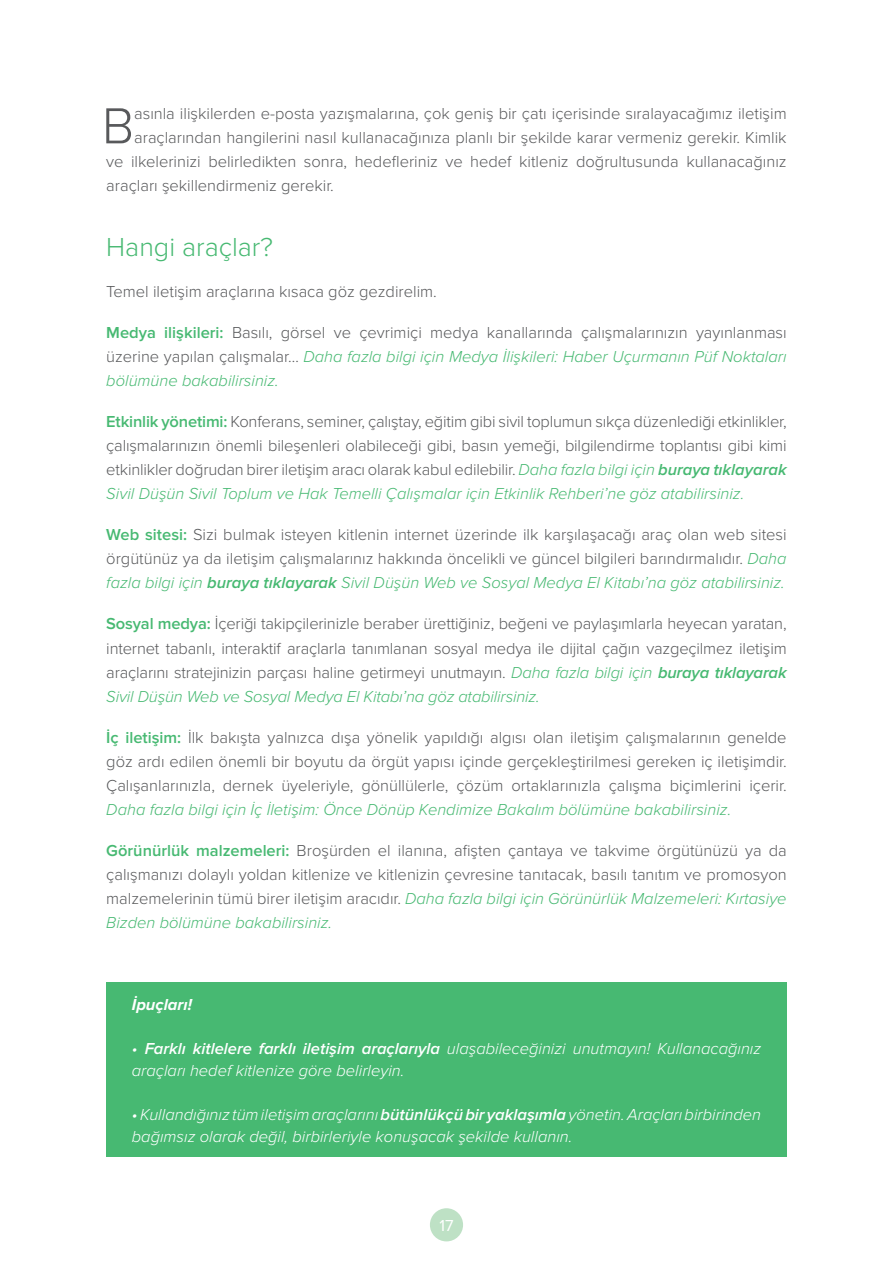
<style>
.page{position:relative;width:893px;height:1263px;background:#fff}
.page>*{position:absolute;margin:0;border:0;box-sizing:border-box;transform-origin:0 0}
.t1{font:300 52.5px "Proxima Nova";color:#58595b}
.t2{font:300 27px "Proxima Nova";color:#47b972}
.t3{font:300 16.5px/24px "Proxima Nova";color:#58595b;text-align:justify}
.t4{font:italic 300 16.5px/22.5px "Proxima Nova";color:#fff}
.t5{font:italic 300 16.5px "Proxima Nova";color:#47b972}
.t6{font:italic 700 16.5px "Proxima Nova";color:#fff}
.t7{font:16.5px "Proxima Nova";color:#fff}
.s1{font-weight:600;color:#47b972}
.s2{font-style:italic;color:#47b972}
.s3{font-weight:600;font-style:italic;color:#47b972}
.s4{font-weight:600}
</style>
<div class="page">
<div style="left:430px;top:1208px;width:33px;height:33px;background:#bee1c5;border-radius:50%"></div>
<div style="left:106px;top:982px;width:681px;height:175px;background:#47b972"></div>
<h1 class="t1" style="left:102px;top:87px;width:34px">B</h1>
<p class="t3" style="left:134px;top:101px;width:654px">asınla ilişkilerden e-posta yazışmalarına, çok geniş bir çatı içerisinde sıralayacağımız iletişim</p>
<p class="t3" style="left:134px;top:125px;width:654px">araçlarından hangilerini nasıl kullanacağınıza planlı bir şekilde karar vermeniz gerekir. Kimlik</p>
<p class="t3" style="left:106px;top:149px;width:682px">ve ilkelerinizi belirledikten sonra, hedefleriniz ve hedef kitleniz doğrultusunda kullanacağınız</p>
<p class="t3" style="left:106px;top:173px;width:229px">araçları şekillendirmeniz gerekir.</p>
<h2 class="t2" style="left:106px;top:227px;width:168px">Hangi araçlar?</h2>
<p class="t3" style="left:106px;top:279px;width:332px">Temel iletişim araçlarına kısaca göz gezdirelim.</p>
<p class="t3" style="left:106px;top:320px;width:682px"><span class="s1">Medya ilişkileri:</span> Basılı, görsel ve çevrimiçi medya kanallarında çalışmalarınızın yayınlanması üzerine yapılan çalışmalar… <span class="s2">Daha fazla bilgi için Medya İlişkileri: Haber Uçurmanın Püf Noktaları bölümüne bakabilirsiniz.</span></p>
<p class="t3" style="left:106px;top:409px;width:682px"><span class="s1">Etkinlik yönetimi:</span> Konferans, seminer, çalıştay, eğitim gibi sivil toplumun sıkça düzenlediği etkinlikler, çalışmalarınızın önemli bileşenleri olabileceği gibi, basın yemeği, bilgilendirme toplantısı gibi kimi etkinlikler doğrudan birer iletişim aracı olarak kabul edilebilir. <span class="s2">Daha fazla bilgi için</span> <span class="s3">buraya tıklayarak </span><span class="s2">Sivil Düşün Sivil Toplum ve Hak Temelli Çalışmalar için Etkinlik Rehberi’ne göz atabilirsiniz.</span></p>
<p class="t3" style="left:106px;top:522px;width:682px"><span class="s1">Web sitesi:</span> Sizi bulmak isteyen kitlenin internet üzerinde ilk karşılaşacağı araç olan web sitesi örgütünüz ya da iletişim çalışmalarınız hakkında öncelikli ve güncel bilgileri barındırmalıdır. <span class="s2">Daha fazla bilgi için</span> <span class="s3">buraya tıklayarak</span> <span class="s2">Sivil Düşün Web ve Sosyal Medya El Kitabı’na göz atabilirsiniz.</span></p>
<p class="t3" style="left:106px;top:611px;width:682px"><span class="s1">Sosyal medya:</span> İçeriği takipçilerinizle beraber ürettiğiniz, beğeni ve paylaşımlarla heyecan yaratan, internet tabanlı, interaktif araçlarla tanımlanan sosyal medya ile dijital çağın vazgeçilmez iletişim araçlarını stratejinizin parçası haline getirmeyi unutmayın. <span class="s2">Daha fazla bilgi için</span> <span class="s3">buraya tıklayarak </span><span class="s2">Sivil Düşün Web ve Sosyal Medya El Kitabı’na göz atabilirsiniz.</span></p>
<p class="t3" style="left:106px;top:724px;width:682px"><span class="s1">İç iletişim:</span> İlk bakışta yalnızca dışa yönelik yapıldığı algısı olan iletişim çalışmalarının genelde göz ardı edilen önemli bir boyutu da örgüt yapısı içinde gerçekleştirilmesi gereken iç iletişimdir.<br>Çalışanlarınızla, dernek üyeleriyle, gönüllülerle, çözüm ortaklarınızla çalışma biçimlerini içerir.</p>
<p class="t5" style="left:106px;top:800px;width:626px">Daha fazla bilgi için İç İletişim: Önce Dönüp Kendimize Bakalım bölümüne bakabilirsiniz.</p>
<p class="t3" style="left:106px;top:837px;width:682px"><span class="s1">Görünürlük malzemeleri:</span> Broşürden el ilanına, afişten çantaya ve takvime örgütünüzü ya da çalışmanızı dolaylı yoldan kitlenize ve kitlenizin çevresine tanıtacak, basılı tanıtım ve promosyon malzemelerinin tümü birer iletişim aracıdır. <span class="s2">Daha fazla bilgi için Görünürlük Malzemeleri: Kırtasiye Bizden bölümüne bakabilirsiniz.</span></p>
<p class="t6" style="left:132px;top:992px;width:62px">İpuçları!</p>
<p class="t4" style="left:132px;top:1037px;width:631px">• <span class="s4">Farklı kitlelere farklı iletişim araçlarıyla</span> ulaşabileceğinizi unutmayın! Kullanacağınız araçları hedef kitlenize göre belirleyin.</p>
<p class="t4" style="left:132px;top:1103px;width:631px">• Kullandığınız tüm iletişim araçlarını <span class="s4">bütünlükçü bir yaklaşımla</span> yönetin. Araçları birbirinden bağımsız olarak değil, birbirleriyle konuşacak şekilde kullanın.</p>
<p class="t7" style="left:439px;top:1213px;width:16px">17</p>
</div>
